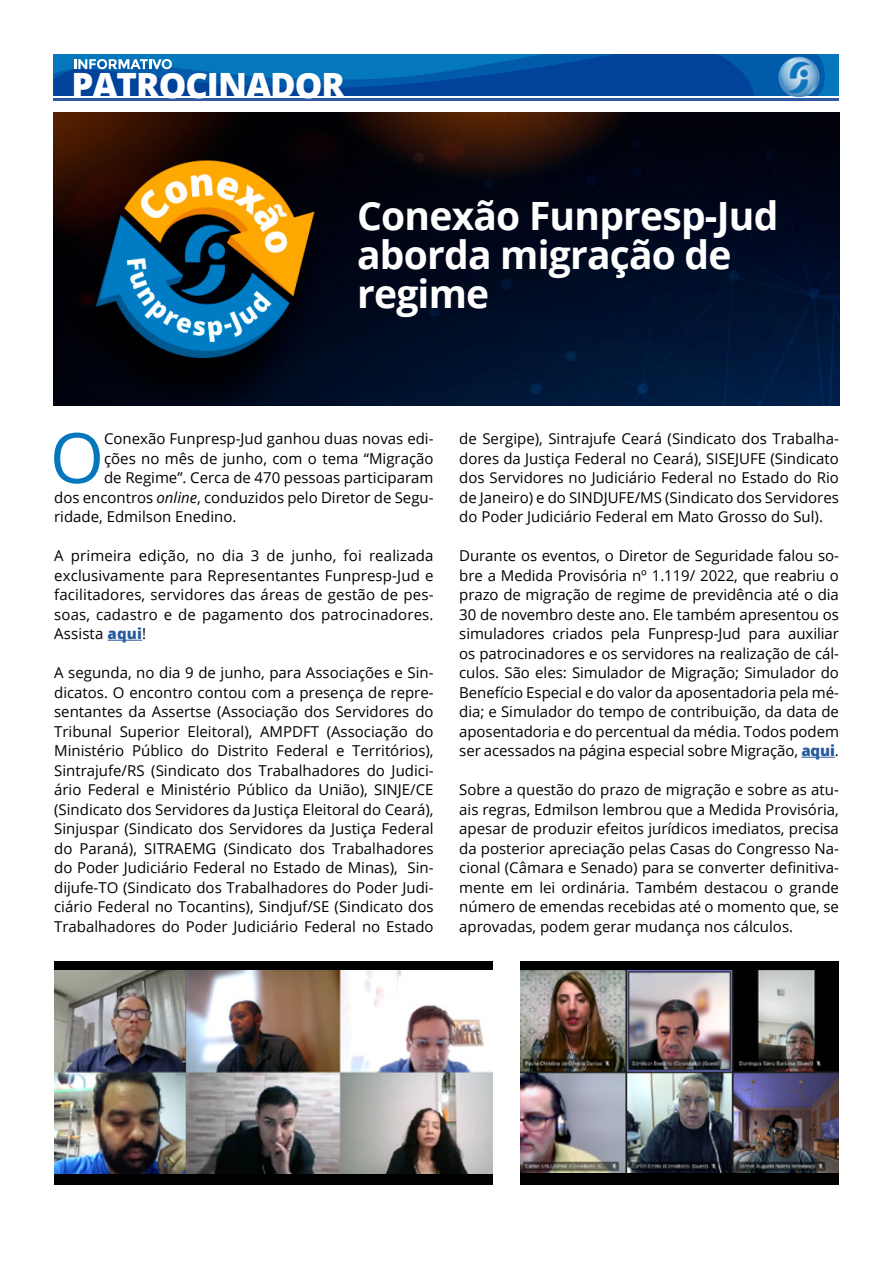
<style>
.page{position:relative;width:893px;height:1263px;background:#fff}
.page>*{position:absolute;margin:0;border:0;box-sizing:border-box;transform-origin:0 0}
.t1{font:69.6px "Open Sans";color:#0578bd}
.t2{font:700 39px/39px "Open Sans";letter-spacing:-.02em;color:#fff}
.t3{font:800 34.8px "Open Sans";letter-spacing:-.03em;color:#fff}
.t4{font:15px/19.5px "Open Sans";color:#000;text-align:justify}
.s1{font-style:italic}
.s2{font-weight:800;color:#275b9b}
</style>
<div class="page">
<img style="left:54px;top:112px;width:786px;height:293px">
<hr style="left:54px;top:98px;width:785px;height:3px;background:#2e57a4">
<svg style="left:54px;top:54px;width:771px;height:42px;background:#0658a8"></svg>
<img style="left:776px;top:54px;width:46px;height:44px">
<hr style="left:108px;top:640px;width:34px;height:1px;background:#275b9b">
<hr style="left:801px;top:757px;width:34px;height:1px;background:#275b9b">
<div style="left:54px;top:961px;width:438px;height:224px;background:#000"></div>
<div style="left:520px;top:961px;width:319px;height:224px;background:#000"></div>
<img style="left:54px;top:971px;width:438px;height:203px">
<img style="left:520px;top:971px;width:319px;height:202px">
<h3 class="t3" style="left:71px;top:59px;width:275px">PATROCINADOR</h3>
<h2 class="t2" style="left:357px;top:195px;width:423px">Conexão Funpresp-Jud aborda migração de regime</h2>
<h1 class="t1" style="left:50px;top:410px;width:56px">O</h1>
<p class="t4" style="left:104px;top:428px;width:331px">Conexão Funpresp-Jud ganhou duas novas edi-</p>
<p class="t4" style="left:104px;top:448px;width:331px">ções no mês de junho, com o tema “Migração</p>
<p class="t4" style="left:104px;top:467px;width:331px">de Regime”. Cerca de 470 pessoas participaram</p>
<p class="t4" style="left:54px;top:487px;width:381px">dos encontros <span class="s1">online</span>, conduzidos pelo Diretor de Segu-</p>
<p class="t4" style="left:54px;top:506px;width:184px">ridade, Edmilson Enedino.</p>
<p class="t4" style="left:54px;top:545px;width:381px">A primeira edição, no dia 3 de junho, foi realizada exclusivamente para Representantes Funpresp-Jud e facilitadores, servidores das áreas de gestão de pes&shy;soas, cadastro e de pagamento dos patrocinadores.<br>Assista <span class="s2">aqui</span>!</p>
<p class="t4" style="left:54px;top:662px;width:381px">A segunda, no dia 9 de junho, para Associações e Sin&shy;dicatos. O encontro contou com a presença de repre&shy;sentantes da Assertse (Associação dos Servidores do Tribunal Superior Eleitoral), AMPDFT (Associação do Ministério Público do Distrito Federal e Territórios), Sintrajufe/RS (Sindicato dos Trabalhadores do Judici&shy;ário Federal e Ministério Público da União), SINJE/CE (Sindicato dos Servidores da Justiça Eleitoral do Ceará), Sinjuspar (Sindicato dos Servidores da Justiça Federal do Paraná), SITRAEMG (Sindicato dos Trabalhadores do Poder Judiciário Federal no Estado de Minas), Sin&shy;dijufe-TO (Sindicato dos Trabalhadores do Poder Judi&shy;ciário Federal no Tocantins), Sindjuf/SE (Sindicato dos Trabalhadores do Poder Judiciário Federal no Estado</p>
<p class="t4" style="left:459px;top:428px;width:381px">de Sergipe), Sintrajufe Ceará (Sindicato dos Trabalha&shy;dores da Justiça Federal no Ceará), SISEJUFE (Sindicato dos Servidores no Judiciário Federal no Estado do Rio de Janeiro) e do SINDJUFE/MS (Sindicato dos Servidores do Poder Judiciário Federal em Mato Grosso do Sul).</p>
<p class="t4" style="left:459px;top:545px;width:381px">Durante os eventos, o Diretor de Seguridade falou so&shy;bre a Medida Provisória nº 1.119/ 2022, que reabriu o prazo de migração de regime de previdência até o dia 30 de novembro deste ano. Ele também apresentou os simuladores criados pela Funpresp-Jud para auxiliar os patrocinadores e os servidores na realização de cál&shy;culos. São eles: Simulador de Migração; Simulador do Benefício Especial e do valor da aposentadoria pela mé&shy;dia; e Simulador do tempo de contribuição, da data de aposentadoria e do percentual da média. Todos podem ser acessados na página especial sobre Migração, <span class="s2">aqui</span>.</p>
<p class="t4" style="left:459px;top:779px;width:381px">Sobre a questão do prazo de migração e sobre as atu&shy;ais regras, Edmilson lembrou que a Medida Provisória, apesar de produzir efeitos jurídicos imediatos, precisa da posterior apreciação pelas Casas do Congresso Na&shy;cional (Câmara e Senado) para se converter definitiva&shy;mente em lei ordinária. Também destacou o grande número de emendas recebidas até o momento que, se aprovadas, podem gerar mudança nos cálculos.</p>
</div>
